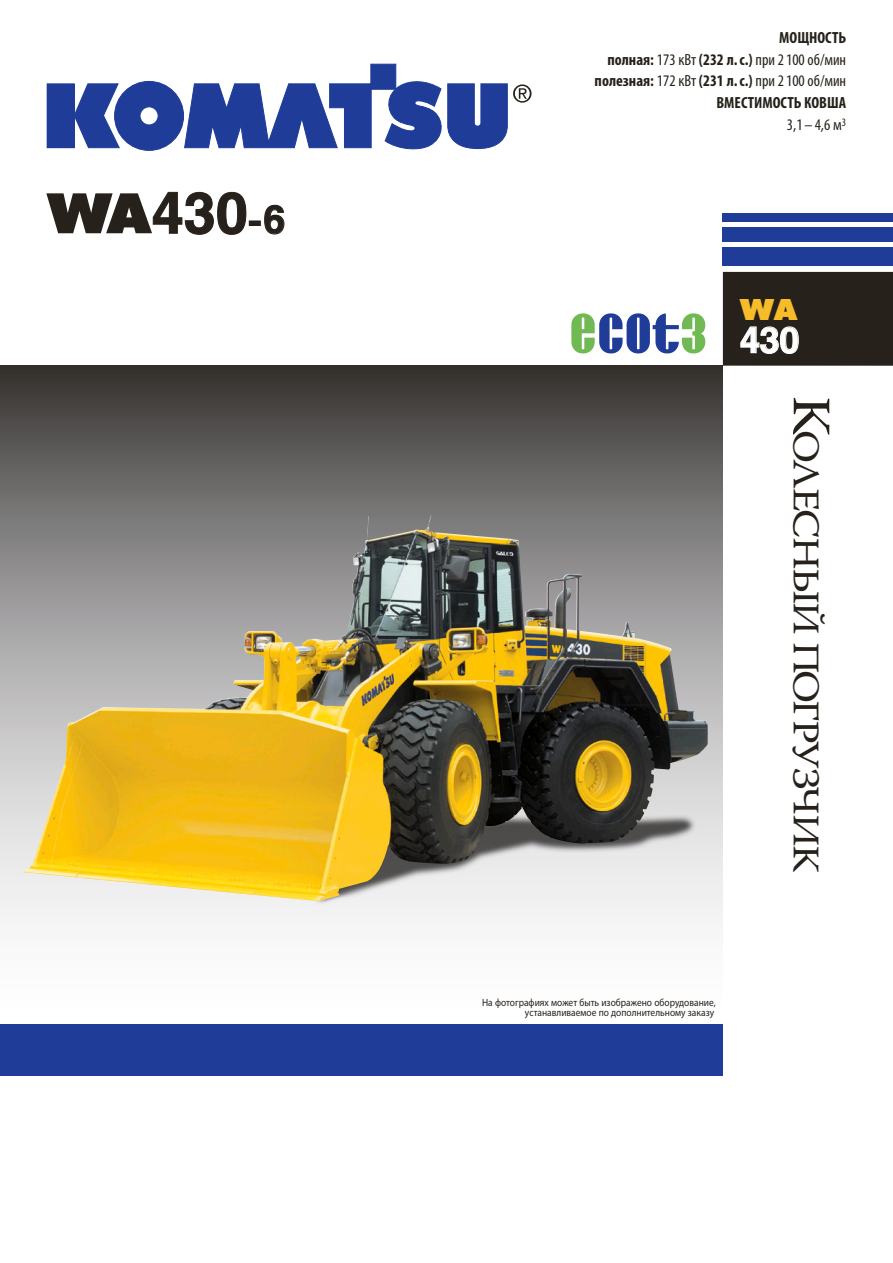
<style>
.page{position:relative;width:893px;height:1263px;background:#fff}
.page>*{position:absolute;margin:0;border:0;box-sizing:border-box;transform-origin:0 0}
.t1{font:700 57px "Helios";color:#27211b}
.t2{font:37.5px "Warnock Pro";letter-spacing:-.045em;color:#27211b;scale:1.12 1}
.t3{font:700 36px "Helios";color:#fff}
.t4{font:30px "Futura Futuris X";color:#f6bc2a}
.t5{font:700 condensed 16.2px/21.6px "Myriad Pro";color:#27211b;text-align:right}
.t6{font:10.5px/10.5px "Myriad Pro";color:#27211b;text-align:right;scale:.9 1}
.s1{font-family:"Futura Futuris X";font-weight:400}
.s2{font-size:39px}
.s3{font-weight:400}
.s4{font-size:54px}
</style>
<div class="page">
<svg style="left:0;top:366px;width:723px;height:659px"></svg>
<div style="left:723px;top:272px;width:170px;height:94px;background:#27211b"></div>
<div style="left:723px;top:213px;width:170px;height:9px;background:#1e3c98"></div>
<div style="left:723px;top:227px;width:170px;height:15px;background:#1e3c98"></div>
<div style="left:723px;top:248px;width:170px;height:18px;background:#1e3c98"></div>
<div style="left:47px;top:84px;width:27px;height:64px;background:#1e3c98"></div>
<div style="left:47px;top:83px;width:28px;height:65px;border:1px solid #1e3c98"></div>
<svg style="left:73px;top:63px;width:458px;height:88px"></svg>
<svg style="left:571px;top:313px;width:135px;height:41px"></svg>
<img style="left:273px;top:808px;width:450px;height:107px">
<svg style="left:152px;top:191px;width:95px;height:44px"></svg>
<div style="left:249px;top:221px;width:12px;height:5px;border:1px solid #27211b"></div>
<svg style="left:264px;top:205px;width:21px;height:30px"></svg>
<svg style="left:740px;top:326px;width:59px;height:28px"></svg>
<div style="left:0;top:1025px;width:723px;height:51px;background:#1e3c98"></div>
<img style="left:23px;top:516px;width:435px;height:385px">
<h1 class="t1" style="left:47px;top:180px;width:240px"><span class="s1">WA</span>430<span class="s2">-6</span></h1>
<p class="t5" style="left:595px;top:27px;width:253px">МОЩНОСТЬ<br>полная: <span class="s3">173 кВт</span> (232 л.с.) <span class="s3">при 2100 об/мин </span>полезная: <span class="s3">172 кВт</span> (231 л.с.) <span class="s3">при 2100 об/мин<br></span>ВМЕСТИМОСТЬ КОВША<br><span class="s3">3,1 –4,6 м</span><sup>3</sup></p>
<h3 class="t4" style="left:740px;top:290px;width:59px">WA</h3>
<h3 class="t3" style="left:740px;top:319px;width:61px">430</h3>
<p class="t6" style="left:482px;top:997px;width:261px">На фотографиях может быть изображено оборудование, устанавливаемое по дополнительному заказу</p>
<h2 class="t2" style="left:829px;top:396px;width:426px;rotate:90deg"><span class="s4">К</span>олесный погрузчик</h2>
</div>
